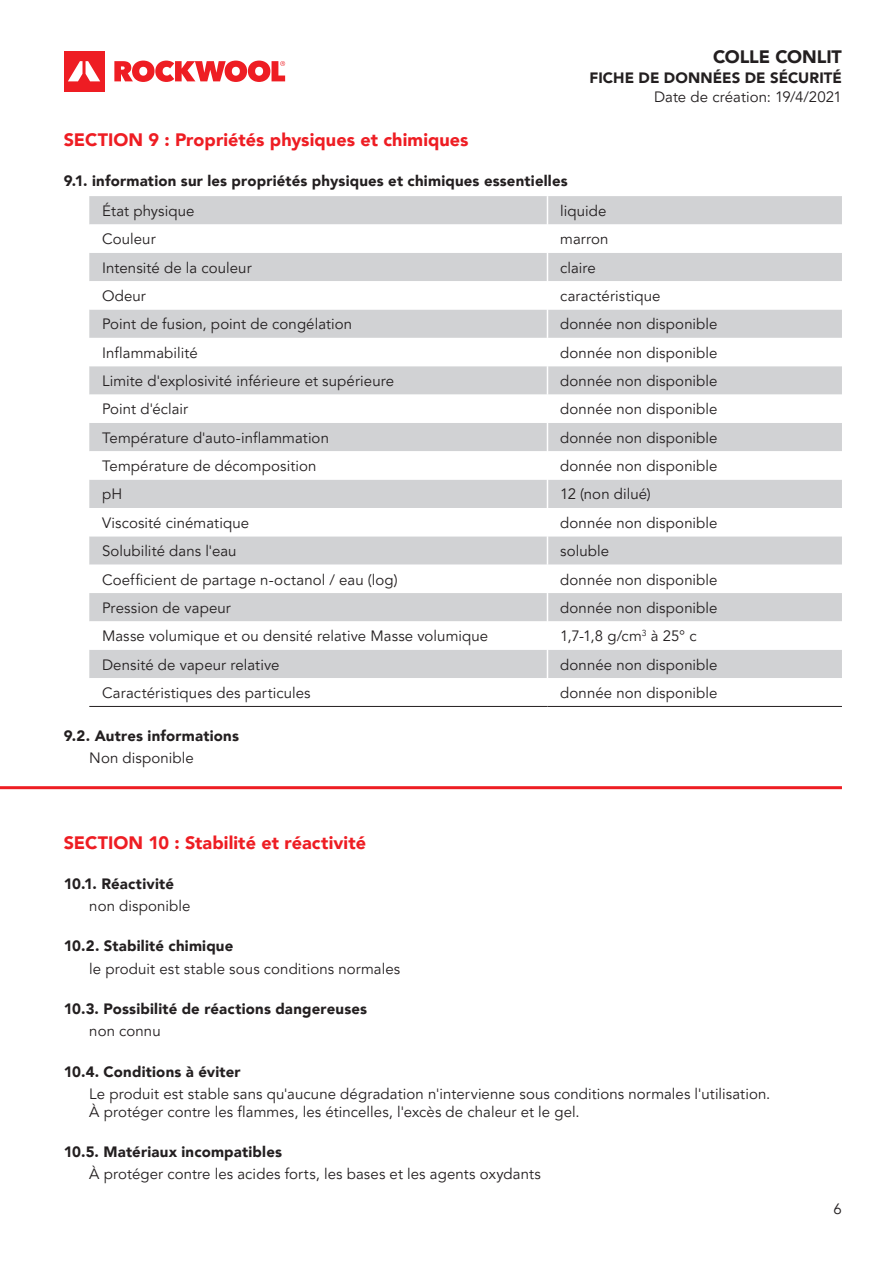
<style>
.page{position:relative;width:893px;height:1263px;background:#fff}
.page>*{position:absolute;margin:0;border:0;box-sizing:border-box;transform-origin:0 0}
._01_header{font:900 18px "Avenir LT Pro";letter-spacing:.005em;color:#ee1d23}
.t1{font:900 18px "Avenir LT Pro";letter-spacing:-.01em;color:#231f20}
.table_body{font:15px "Avenir LT Pro";letter-spacing:.005em;color:#231f20}
.body{font:15px/18px "Avenir LT Pro";letter-spacing:.005em;color:#231f20}
._02_subhead{font:900 15px "Avenir LT Pro";letter-spacing:.01em;color:#231f20}
</style>
<div class="page">
<div style="left:64px;top:51px;width:40px;height:41px;background:#ee1d23"></div>
<svg style="left:68px;top:61px;width:32px;height:20px"></svg>
<svg style="left:114px;top:61px;width:171px;height:21px"></svg>
<hr style="left:0;top:786px;width:842px;height:3px;background:#ee1d23">
<div style="left:89px;top:196px;width:753px;height:28px;background:#d1d2d4"></div>
<svg style="left:89px;top:224px;width:753px;height:482px"></svg>
<svg style="left:547px;top:196px;width:1px;height:510px"></svg>
<hr style="left:89px;top:706px;width:458px;height:1px;background:#231f20">
<hr style="left:547px;top:706px;width:295px;height:1px;background:#231f20">
<p class="t1" style="left:713px;top:46px;width:130px">COLLE CONLIT</p>
<p class="_02_subhead" style="left:589px;top:68px;width:254px">FICHE DE DONNÉES DE SÉCURITÉ</p>
<p class="body" style="left:654px;top:88px;width:189px">Date de création: 19/4/2021</p>
<p class="_01_header" style="left:64px;top:128px;width:406px">SECTION 9 : Propriétés physiques et chimiques</p>
<p class="_02_subhead" style="left:64px;top:172px;width:505px">9.1. information sur les propriétés physiques et chimiques essentielles</p>
<p class="table_body" style="left:102px;top:202px;width:94px">État physique</p>
<p class="table_body" style="left:560px;top:202px;width:48px">liquide</p>
<p class="table_body" style="left:102px;top:230px;width:55px">Couleur</p>
<p class="table_body" style="left:560px;top:230px;width:50px">marron</p>
<p class="table_body" style="left:102px;top:259px;width:151px">Intensité de la couleur</p>
<p class="table_body" style="left:560px;top:259px;width:37px">claire</p>
<p class="table_body" style="left:102px;top:287px;width:45px">Odeur</p>
<p class="table_body" style="left:560px;top:287px;width:102px">caractéristique</p>
<p class="table_body" style="left:102px;top:315px;width:252px">Point de fusion, point de congélation</p>
<p class="table_body" style="left:560px;top:315px;width:159px">donnée non disponible</p>
<p class="table_body" style="left:102px;top:344px;width:97px">Inflammabilité</p>
<p class="table_body" style="left:560px;top:344px;width:159px">donnée non disponible</p>
<p class="table_body" style="left:102px;top:372px;width:294px">Limite d'explosivité inférieure et supérieure</p>
<p class="table_body" style="left:560px;top:372px;width:159px">donnée non disponible</p>
<p class="table_body" style="left:102px;top:400px;width:88px">Point d'éclair</p>
<p class="table_body" style="left:560px;top:400px;width:159px">donnée non disponible</p>
<p class="table_body" style="left:102px;top:429px;width:228px">Température d'auto-inflammation</p>
<p class="table_body" style="left:560px;top:429px;width:159px">donnée non disponible</p>
<p class="table_body" style="left:102px;top:457px;width:216px">Température de décomposition</p>
<p class="table_body" style="left:560px;top:457px;width:159px">donnée non disponible</p>
<p class="table_body" style="left:102px;top:485px;width:22px">pH</p>
<p class="table_body" style="left:560px;top:485px;width:92px">12 (non dilué)</p>
<p class="table_body" style="left:102px;top:514px;width:149px">Viscosité cinématique</p>
<p class="table_body" style="left:560px;top:514px;width:159px">donnée non disponible</p>
<p class="table_body" style="left:102px;top:542px;width:136px">Solubilité dans l'eau</p>
<p class="table_body" style="left:560px;top:542px;width:50px">soluble</p>
<p class="table_body" style="left:102px;top:570px;width:297px">Coefficient de partage n-octanol / eau (log)</p>
<p class="table_body" style="left:560px;top:570px;width:159px">donnée non disponible</p>
<p class="table_body" style="left:102px;top:599px;width:130px">Pression de vapeur</p>
<p class="table_body" style="left:560px;top:599px;width:159px">donnée non disponible</p>
<p class="table_body" style="left:102px;top:627px;width:388px">Masse volumique et ou densité relative Masse volumique</p>
<p class="table_body" style="left:560px;top:627px;width:138px">1,7-1,8 g/cm<sup>3</sup> à 25° c</p>
<p class="table_body" style="left:102px;top:655px;width:179px">Densité de vapeur relative</p>
<p class="table_body" style="left:560px;top:655px;width:159px">donnée non disponible</p>
<p class="table_body" style="left:102px;top:684px;width:210px">Caractéristiques des particules</p>
<p class="table_body" style="left:560px;top:684px;width:159px">donnée non disponible</p>
<p class="_02_subhead" style="left:64px;top:727px;width:177px">9.2. Autres informations</p>
<p class="body" style="left:89px;top:749px;width:106px">Non disponible</p>
<p class="_01_header" style="left:64px;top:831px;width:304px">SECTION 10 : Stabilité et réactivité</p>
<p class="_02_subhead" style="left:64px;top:875px;width:112px">10.1. Réactivité</p>
<p class="body" style="left:89px;top:897px;width:103px">non disponible</p>
<p class="_02_subhead" style="left:64px;top:937px;width:171px">10.2. Stabilité chimique</p>
<p class="body" style="left:89px;top:960px;width:312px">le produit est stable sous conditions normales</p>
<p class="_02_subhead" style="left:64px;top:1000px;width:305px">10.3. Possibilité de réactions dangereuses</p>
<p class="body" style="left:89px;top:1022px;width:73px">non connu</p>
<p class="_02_subhead" style="left:64px;top:1062px;width:178px">10.4. Conditions à éviter</p>
<p class="body" style="left:89px;top:1085px;width:683px">Le produit est stable sans qu'aucune dégradation n'intervienne sous conditions normales l'utilisation.<br>À protéger contre les flammes, les étincelles, l'excès de chaleur et le gel.</p>
<p class="_02_subhead" style="left:64px;top:1143px;width:220px">10.5. Matériaux incompatibles</p>
<p class="body" style="left:89px;top:1165px;width:453px">À protéger contre les acides forts, les bases et les agents oxydants</p>
<p class="body" style="left:834px;top:1200px;width:10px">6</p>
</div>
